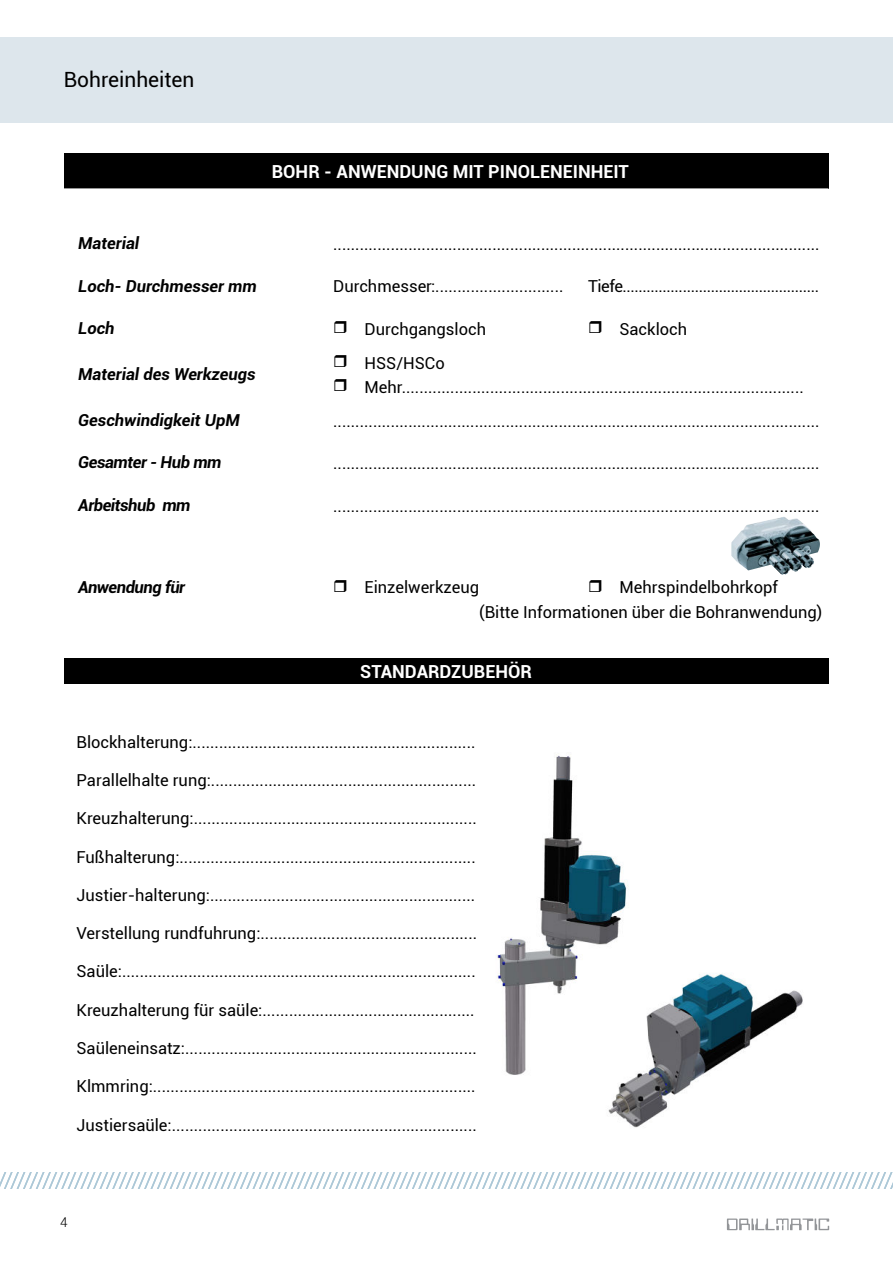
<style>
.page{position:relative;width:893px;height:1263px;background:#fff}
.page>*{position:absolute;margin:0;border:0;box-sizing:border-box;transform-origin:0 0}
.t1{font:21px "Roboto";color:#000}
.t2{font:700 18px "Roboto";color:#fff}
.t3{font:16.5px/24px "Roboto";color:#000}
.t4{font:italic 700 16.5px "Roboto";color:#000}
.t5{font:italic 700 16.5px "Roboto";letter-spacing:-.025em;color:#000}
.t6{font:300 13.5px "Roboto";color:#000}
</style>
<div class="page">
<svg style="left:727px;top:1218px;width:102px;height:12px"></svg>
<div style="left:0;top:37px;width:893px;height:85px;background:#dde6ec"></div>
<div style="left:64px;top:153px;width:764px;height:35px;background:#000"></div>
<svg style="left:64px;top:188px;width:764px;height:1px"></svg>
<div style="left:64px;top:659px;width:764px;height:25px;background:#000"></div>
<img style="left:731px;top:517px;width:89px;height:58px">
<img style="left:496px;top:754px;width:132px;height:321px">
<img style="left:601px;top:961px;width:202px;height:167px">
<svg style="left:0;top:1172px;width:893px;height:16px"></svg>
<p class="t1" style="left:64px;top:70px;width:132px">Bohreinheiten</p>
<p class="t2" style="left:272px;top:161px;width:359px">BOHR - ANWENDUNG MIT PINOlENEINHEIT</p>
<p class="t4" style="left:78px;top:236px;width:63px">Material</p>
<p class="t3" style="left:333px;top:233px;width:488px">..............................................................................................................</p>
<p class="t4" style="left:78px;top:279px;width:180px">Loch- Durchmesser mm</p>
<p class="t3" style="left:333px;top:276px;width:232px">Durchmesser:.............................</p>
<p class="t3" style="left:588px;top:275px;width:233px">Tiefe.................................................</p>
<p class="t4" style="left:78px;top:321px;width:38px">Loch</p>
<p class="t3" style="left:365px;top:318px;width:123px">Durchgangsloch</p>
<p class="t3" style="left:619px;top:318px;width:69px">Sackloch</p>
<p class="t4" style="left:78px;top:367px;width:179px">Material des Werkzeugs</p>
<p class="t3" style="left:365px;top:352px;width:441px">HSS/HSCo<br>Mehr...........................................................................................</p>
<p class="t4" style="left:78px;top:413px;width:163px">Geschwindigkeit UpM</p>
<p class="t3" style="left:333px;top:410px;width:488px">..............................................................................................................</p>
<p class="t5" style="left:78px;top:455px;width:145px">Gesamter - Hub mm</p>
<p class="t3" style="left:333px;top:452px;width:488px">..............................................................................................................</p>
<p class="t5" style="left:78px;top:498px;width:114px">Arbeitshub mm</p>
<p class="t3" style="left:333px;top:495px;width:488px">..............................................................................................................</p>
<p class="t5" style="left:78px;top:580px;width:108px">Anwendung für</p>
<p class="t3" style="left:365px;top:576px;width:116px">Einzelwerkzeug</p>
<p class="t3" style="left:479px;top:575px;width:345px;line-height:25.5px;text-indent:140px">Mehrspindelbohrkopf<br>(Bitte Informationen über die Bohranwendung)</p>
<p class="t2" style="left:360px;top:661px;width:173px">STANDARDZUBEHÖR</p>
<p class="t3" style="left:77px;top:731px;width:400px">Blockhalterung:................................................................</p>
<p class="t3" style="left:77px;top:769px;width:401px">Parallelhalte rung:............................................................</p>
<p class="t3" style="left:77px;top:808px;width:402px">Kreuzhalterung:................................................................</p>
<p class="t3" style="left:77px;top:846px;width:401px">Fußhalterung:...................................................................</p>
<p class="t3" style="left:77px;top:884px;width:400px">Justier-halterung:............................................................</p>
<p class="t3" style="left:77px;top:922px;width:402px">Verstellung rundfuhrung:.................................................</p>
<p class="t3" style="left:77px;top:961px;width:401px">Saüle:................................................................................</p>
<p class="t3" style="left:77px;top:999px;width:400px">Kreuzhalterung für saüle:................................................</p>
<p class="t3" style="left:77px;top:1037px;width:402px">Saüleneinsatz:..................................................................</p>
<p class="t3" style="left:77px;top:1075px;width:401px">Klmmring:.........................................................................</p>
<p class="t3" style="left:77px;top:1114px;width:402px">Justiersaüle:.....................................................................</p>
<p class="t6" style="left:60px;top:1215px;width:9px">4</p>
</div>
